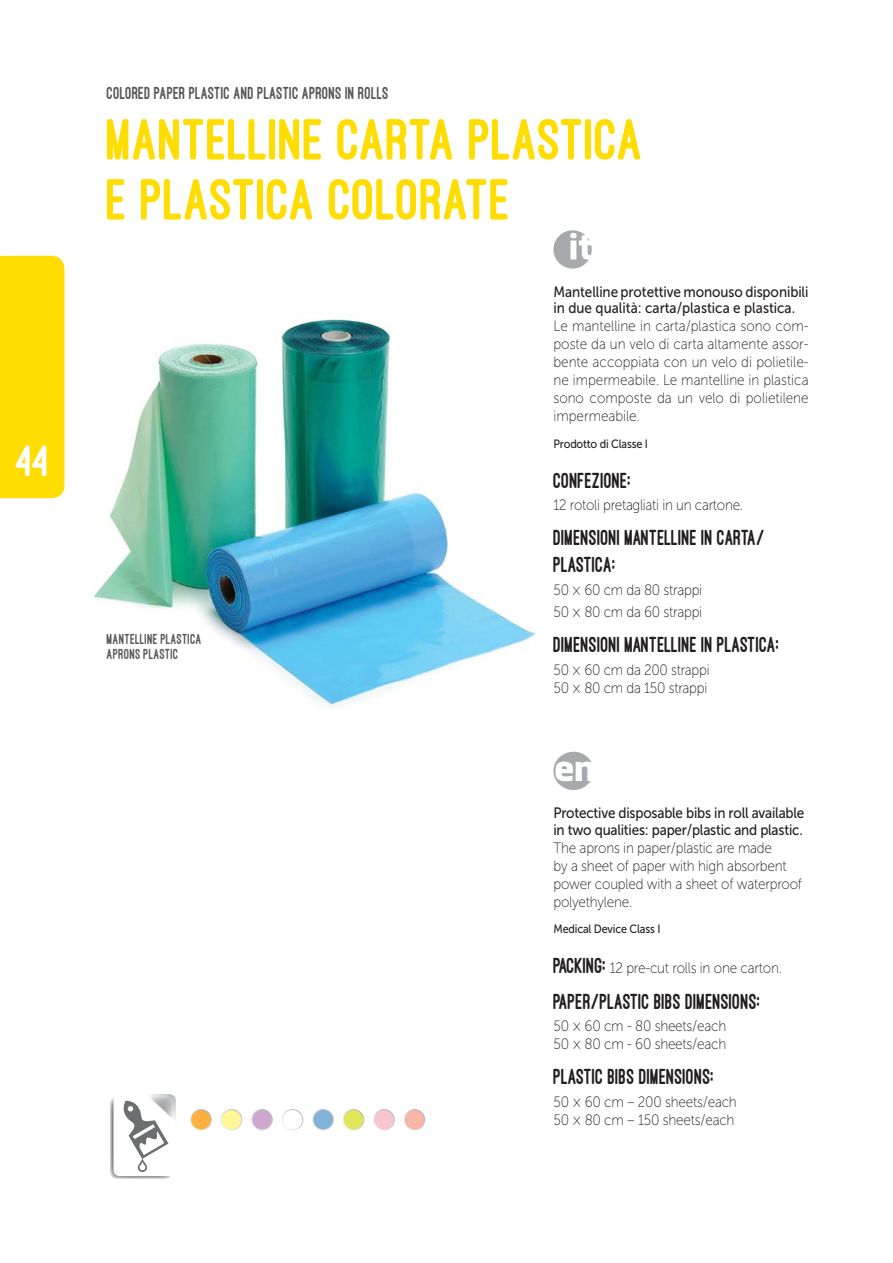
<style>
.page{position:relative;width:893px;height:1263px;background:#fff}
.page>*{position:absolute;margin:0;border:0;box-sizing:border-box;transform-origin:0 0}
.t1{font:800 60px/60px "Ostrich Sans";letter-spacing:-.005em;color:#fd0}
.t2{font:800 45px "Ostrich Sans";color:#fff}
.t3{font:800 22.5px/27px "Ostrich Sans";color:#231f20;scale:.9 1}
.t4{font:800 18px "Ostrich Sans";color:#58595b;scale:.9 1}
.t5{font:15px/18px "Museo Sans 100";letter-spacing:-.015em;color:#231f20;scale:.9 1}
.t6{font:15px/16.5px "Museo Sans 500";letter-spacing:-.015em;color:#231f20;scale:.9 1}
.t7{font:800 15px/15px "Ostrich Sans";letter-spacing:.01em;color:#58595b;scale:.9 1}
.t8{font:12px "Museo Sans 500";letter-spacing:-.015em;color:#231f20;scale:.9 1}
.s1{font-family:"Ostrich Sans";font-weight:800;font-size:22.5px}
</style>
<div class="page">
<div style="left:0;top:256px;width:64px;height:242px;background:#fd0"></div>
<img style="left:93px;top:319px;width:443px;height:388px">
<svg style="left:553px;top:230px;width:39px;height:39px"></svg>
<svg style="left:553px;top:752px;width:39px;height:38px"></svg>
<img style="left:110px;top:1098px;width:61px;height:81px">
<svg style="left:113px;top:1094px;width:63px;height:82px"></svg>
<svg style="left:344px;top:1110px;width:19px;height:20px"></svg>
<div style="left:343px;top:1109px;width:21px;height:21px;border:1px solid #fff;border-radius:50%"></div>
<svg style="left:314px;top:1111px;width:18px;height:19px"></svg>
<div style="left:312px;top:1109px;width:22px;height:21px;border:1px solid #fff;border-radius:50%"></div>
<div style="left:282px;top:1109px;width:21px;height:21px;border:1px solid #fff;border-radius:50%"></div>
<svg style="left:405px;top:1110px;width:19px;height:20px"></svg>
<div style="left:404px;top:1109px;width:21px;height:21px;border:1px solid #fff;border-radius:50%"></div>
<svg style="left:253px;top:1111px;width:18px;height:19px"></svg>
<div style="left:251px;top:1109px;width:22px;height:21px;border:1px solid #fff;border-radius:50%"></div>
<svg style="left:375px;top:1111px;width:18px;height:19px"></svg>
<div style="left:373px;top:1109px;width:22px;height:21px;border:1px solid #fff;border-radius:50%"></div>
<div style="left:221px;top:1109px;width:21px;height:21px;border:1px solid #fff;border-radius:50%"></div>
<svg style="left:221px;top:1110px;width:21px;height:20px"></svg>
<svg style="left:192px;top:1111px;width:18px;height:19px"></svg>
<div style="left:190px;top:1109px;width:22px;height:21px;border:1px solid #fff;border-radius:50%"></div>
<h2 class="t2" style="left:16px;top:437px;width:35px">44</h2>
<p class="t4" style="left:107px;top:83px;width:315px">COLORED PAPER PLASTIC AND PLASTIC APRONS IN ROLLS</p>
<h1 class="t1" style="left:107px;top:110px;width:539px">MANTELLINE CARTA PLASTICA<br>E PLASTICA COLORATE</h1>
<p class="t7" style="left:107px;top:632px;width:107px">MANTELLINE PLASTICA<br>APRONS PLASTIC</p>
<p class="t6" style="left:553px;top:283px;width:285px">Mantelline protettive monouso disponibili in due qualità: carta/plastica e plastica.</p>
<p class="t5" style="left:553px;top:317px;width:285px;text-align:justify">Le mantelline in carta/plastica sono com&shy;poste da un velo di carta altamente assor&shy;bente accoppiata con un velo di polietile&shy;ne impermeabile. Le mantelline in plastica sono composte da un velo di polietilene impermeabile.</p>
<p class="t8" style="left:553px;top:437px;width:107px">Prodotto di Classe I</p>
<h3 class="t3" style="left:553px;top:467px;width:88px">CONFEZIONE:</h3>
<p class="t5" style="left:553px;top:496px;width:212px">12 rotoli pretagliati in un cartone.</p>
<h3 class="t3" style="left:553px;top:524px;width:237px">DIMENSIONI MANTELLINE IN CARTA/<br>PLASTICA:</h3>
<p class="t5" style="left:553px;top:578px;width:167px;line-height:22.2px">50 × 60 cm da 80 strappi<br>50 × 80 cm da 60 strappi</p>
<h3 class="t3" style="left:553px;top:631px;width:253px">DIMENSIONI MANTELLINE IN PLASTICA:</h3>
<p class="t5" style="left:553px;top:661px;width:175px">50 × 60 cm da 200 strappi<br>50 × 80 cm da 150 strappi</p>
<p class="t6" style="left:553px;top:805px;width:280px">Protective disposable bibs in roll available in two qualities: paper/plastic and plastic.</p>
<p class="t5" style="left:553px;top:839px;width:278px">The aprons in paper/plastic are made<br>by a sheet of paper with high absorbent power coupled with a sheet of waterproof polyethylene.</p>
<p class="t8" style="left:553px;top:922px;width:121px">Medical Device Class I</p>
<p class="t5" style="left:553px;top:959px;width:255px"><span class="s1">PACKING:</span> 12 pre-cut rolls in one carton.</p>
<h3 class="t3" style="left:553px;top:988px;width:231px">PAPER/PLASTIC BIBS DIMENSIONS:</h3>
<p class="t5" style="left:553px;top:1017px;width:194px">50 × 60 cm - 80 sheets/each<br>50 × 80 cm - 60 sheets/each</p>
<h3 class="t3" style="left:553px;top:1063px;width:180px">PLASTIC BIBS DIMENSIONS:</h3>
<p class="t5" style="left:553px;top:1092px;width:205px">50 × 60 cm – 200 sheets/each<br>50 × 80 cm – 150 sheets/each</p>
</div>
